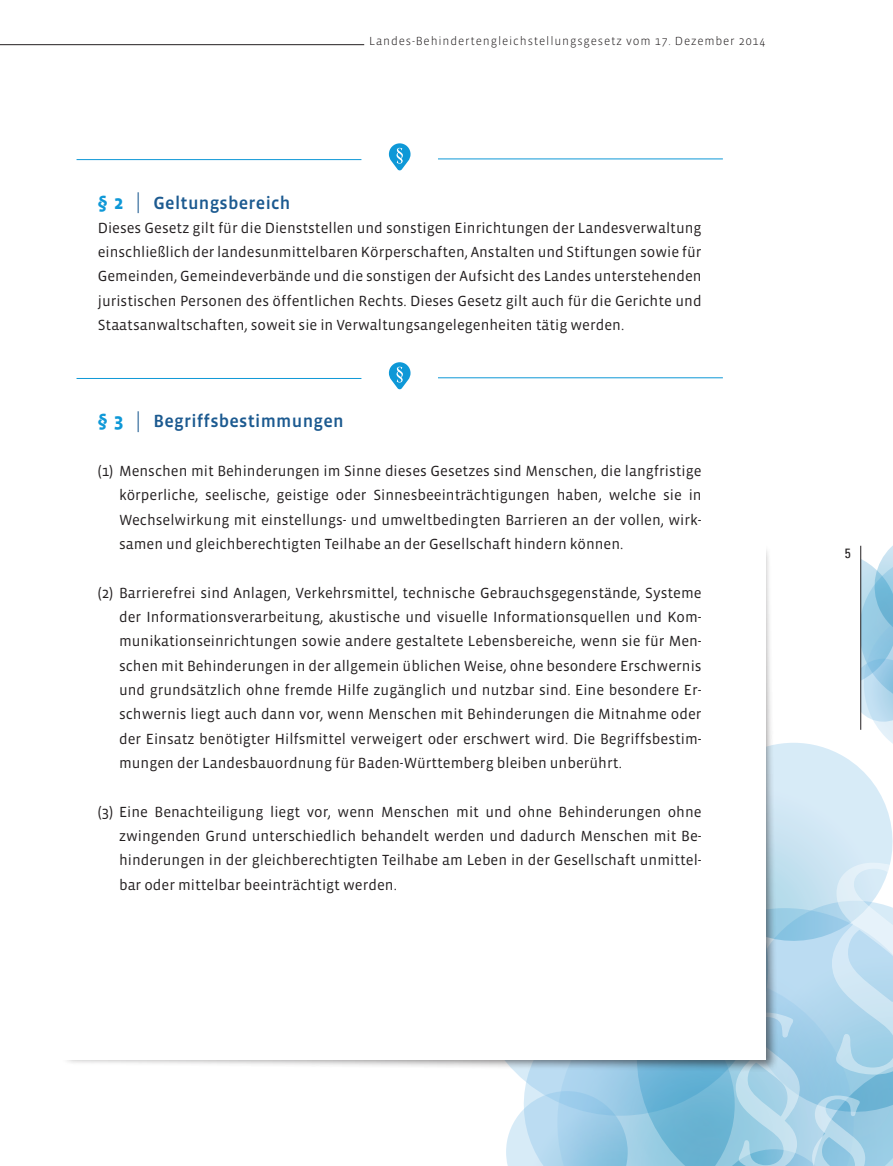
<style>
.page{position:relative;width:893px;height:1166px;background:#fff}
.page>*{position:absolute;margin:0;border:0;box-sizing:border-box;transform-origin:0 0}
.t1{font:18px "Vista Sans Med";letter-spacing:.015em;color:#1c5a90}
.t2{font:15px/24.3px "Vista Sans";color:#231f20;text-align:justify}
.t3{font:condensed 13.5px "Univers";color:#231f20}
.t4{font:300 12px "Vista Sans";letter-spacing:.07em;color:#231f20}
.s1{font-family:"Vista Sans";font-weight:700;font-size:19.5px;color:#0e98d7}
.s2{font-family:"Univers";font-weight:100;font-stretch:ultra-condensed;font-size:28.5px}
</style>
<div class="page">
<svg style="left:506px;top:545px;width:387px;height:620px"></svg>
<hr style="left:0;top:44px;width:364px;height:1px;background:#231f20">
<hr style="left:77px;top:159px;width:284px;height:1px;background:#0e98d7">
<hr style="left:438px;top:158px;width:285px;height:1px;background:#0e98d7">
<hr style="left:77px;top:378px;width:284px;height:1px;background:#0e98d7">
<hr style="left:438px;top:377px;width:285px;height:1px;background:#0e98d7">
<svg style="left:389px;top:143px;width:22px;height:27px"></svg>
<svg style="left:389px;top:362px;width:22px;height:27px"></svg>
<hr style="left:860px;top:545px;width:1px;height:184px;background:#231f20">
<p class="t4" style="left:369px;top:34px;width:398px">Landes-Behindertengleichstellungsgesetz vom 17. Dezember 2014</p>
<h4 class="t1" style="left:98px;top:193px;width:194px"><span class="s1">§ 2</span> <span class="s2">|</span> Geltungsbereich</h4>
<p class="t2" style="left:98px;top:216px;width:605px">Dieses Gesetz gilt für die Dienststellen und sonstigen Einrichtungen der Landesverwaltung einschließlich der landesunmittelbaren Körperschaften, Anstalten und Stiftungen sowie für Gemeinden, Gemeindeverbände und die sonstigen der Aufsicht des Landes unterstehenden juristischen Personen des öffentlichen Rechts. Dieses Gesetz gilt auch für die Gerichte und Staatsanwaltschaften, soweit sie in Verwaltungsangelegenheiten tätig werden.</p>
<h4 class="t1" style="left:98px;top:412px;width:247px"><span class="s1">§ 3</span> <span class="s2">|</span> Begriffsbestimmungen</h4>
<p class="t2" style="left:119px;top:459px;width:584px;text-indent:-21px">(1) Menschen mit Behinderungen im Sinne dieses Gesetzes sind Menschen, die langfristige körperliche, seelische, geistige oder Sinnesbeeinträchtigungen haben, welche sie in Wechselwirkung mit einstellungs- und umweltbedingten Barrieren an der vollen, wirk&shy;samen und gleichberechtigten Teilhabe an der Gesellschaft hindern können.</p>
<p class="t2" style="left:119px;top:580px;width:584px;text-indent:-21px">(2) Barrierefrei sind Anlagen, Verkehrsmittel, technische Gebrauchsgegenstände, Systeme der Informationsverarbeitung, akustische und visuelle Informationsquellen und Kom&shy;munikationseinrichtungen sowie andere gestaltete Lebensbereiche, wenn sie für Men&shy;schen mit Behinderungen in der allgemein üblichen Weise, ohne besondere Erschwernis und grundsätzlich ohne fremde Hilfe zugänglich und nutzbar sind. Eine besondere Er&shy;schwernis liegt auch dann vor, wenn Menschen mit Behinderungen die Mitnahme oder der Einsatz benötigter Hilfsmittel verweigert oder erschwert wird. Die Begriffsbestim&shy;mungen der Landesbauordnung für Baden-Württemberg bleiben unberührt.</p>
<p class="t2" style="left:119px;top:799px;width:584px;text-indent:-21px">(3) Eine Benachteiligung liegt vor, wenn Menschen mit und ohne Behinderungen ohne zwingenden Grund unterschiedlich behandelt werden und dadurch Menschen mit Be&shy;hinderungen in der gleichberechtigten Teilhabe am Leben in der Gesellschaft unmittel&shy;bar oder mittelbar beeinträchtigt werden.</p>
<p class="t3" style="left:845px;top:544px;width:7px">5</p>
</div>
